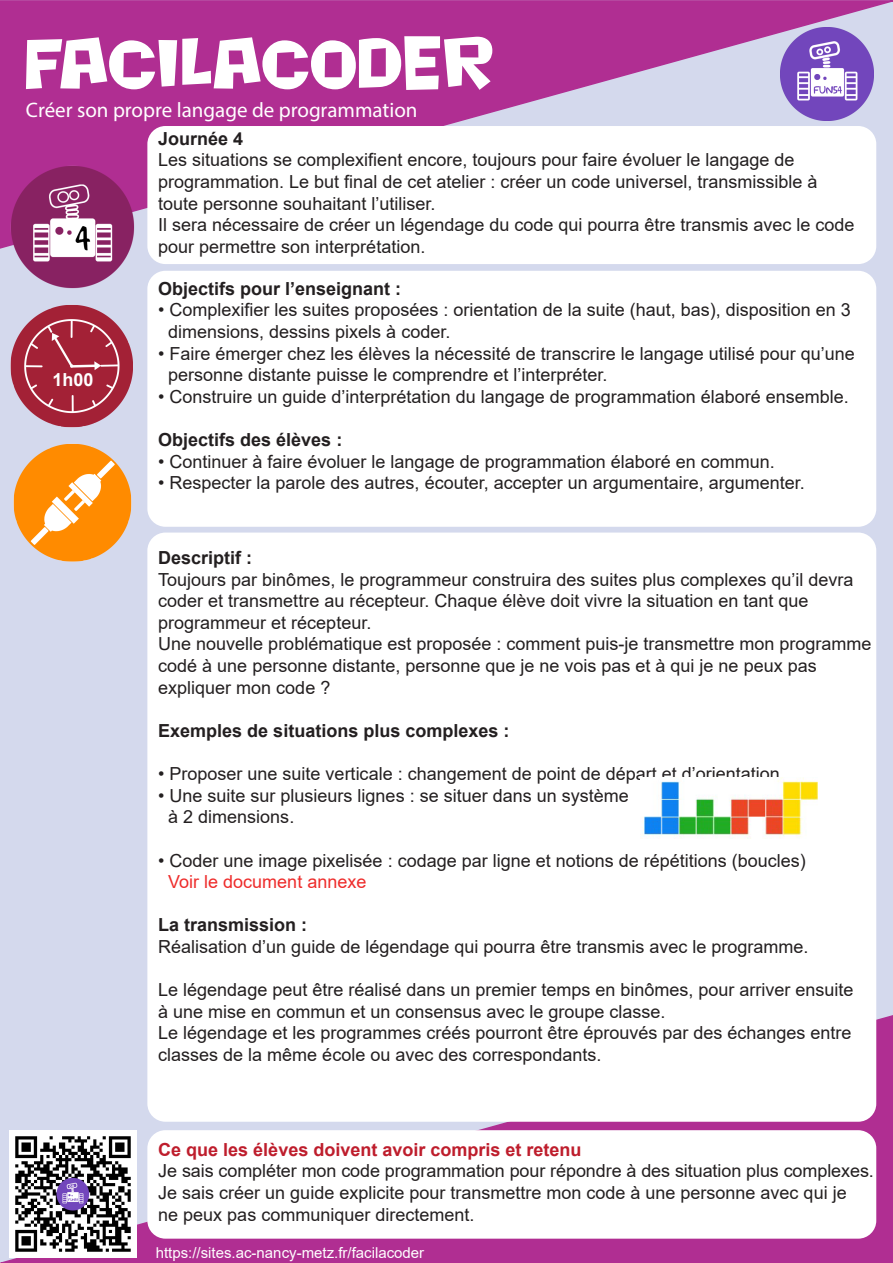
<style>
.page{position:relative;width:893px;height:1263px;background:#fff}
.page>*{position:absolute;margin:0;border:0;box-sizing:border-box;transform-origin:0 0}
.t1{font:69px "Nightclub BTN";color:#fff}
.t2{font:21px "Myriad Pro";color:#fff}
.t3{font:18px/21.6px "Arial";color:#231f20}
.t4{font:700 18px "Arial";color:#231f20}
.t5{font:700 18px "Arial";color:#be1d2c}
.t6{font:18px "Arial";color:#ee2c2b}
.t7{font:700 18px "Arial";color:#fff}
.t8{font:15px "Arial";color:#fff}
</style>
<div class="page">
<div style="left:0;top:250px;width:893px;height:764px;background:#d4d9ed"></div>
<svg style="left:0;top:1014px;width:893px;height:249px;background:#c07aba"></svg>
<svg style="left:0;top:0;width:893px;height:250px;background:#b64ea3"></svg>
<img style="left:9px;top:1130px;width:128px;height:128px">
<img style="left:9px;top:441px;width:127px;height:123px">
<img style="left:9px;top:302px;width:127px;height:127px">
<img style="left:9px;top:163px;width:127px;height:128px">
<div style="left:147px;top:1130px;width:729px;height:109px;background:#fff;border-radius:18px"></div>
<div style="left:147px;top:533px;width:729px;height:589px;background:#fff;border-radius:18px"></div>
<div style="left:147px;top:271px;width:729px;height:256px;background:#fff;border-radius:18px"></div>
<div style="left:147px;top:126px;width:729px;height:138px;background:#fff;border-radius:18px"></div>
<img style="left:778px;top:24px;width:98px;height:98px">
<img style="left:641px;top:777px;width:177px;height:62px">
<h1 class="t1" style="left:24px;top:14px;width:471px">FACILACODER</h1>
<p class="t2" style="left:26px;top:97px;width:393px">Créer son propre langage de programmation</p>
<p class="t7" style="left:52px;top:366px;width:43px">1h00</p>
<p class="t4" style="left:158px;top:126px;width:87px">Journée 4</p>
<p class="t3" style="left:158px;top:149px;width:698px">Les situations se complexifient encore, toujours pour faire évoluer le langage de programmation. Le but final de cet atelier : créer un code universel, transmissible à toute personne souhaitant l’utiliser.<br>Il sera nécessaire de créer un légendage du code qui pourra être transmis avec le code pour permettre son interprétation.</p>
<p class="t4" style="left:158px;top:276px;width:245px">Objectifs pour l’enseignant :</p>
<p class="t3" style="left:168px;top:299px;width:684px;text-indent:-10px">• Complexifier les suites proposées : orientation de la suite (haut, bas), disposition en 3 dimensions, dessins pixels à coder.</p>
<p class="t3" style="left:168px;top:342px;width:688px;text-indent:-10px">• Faire émerger chez les élèves la nécessité de transcrire le langage utilisé pour qu’une personne distante puisse le comprendre et l’interpréter.</p>
<p class="t3" style="left:158px;top:386px;width:692px">• Construire un guide d’interprétation du langage de programmation élaboré ensemble.</p>
<p class="t4" style="left:158px;top:427px;width:186px">Objectifs des élèves :</p>
<p class="t3" style="left:158px;top:450px;width:618px">• Continuer à faire évoluer le langage de programmation élaboré en commun.</p>
<p class="t3" style="left:158px;top:472px;width:648px">• Respecter la parole des autres, écouter, accepter un argumentaire, argumenter.</p>
<p class="t4" style="left:158px;top:545px;width:96px">Descriptif :</p>
<p class="t3" style="left:158px;top:568px;width:715px">Toujours par binômes, le programmeur construira des suites plus complexes qu’il devra coder et transmettre au récepteur. Chaque élève doit vivre la situation en tant que programmeur et récepteur.<br>Une nouvelle problématique est proposée : comment puis-je transmettre mon programme codé à une personne distante, personne que je ne vois pas et à qui je ne peux pas expliquer mon code ?</p>
<p class="t4" style="left:158px;top:718px;width:353px">Exemples de situations plus complexes :</p>
<p class="t3" style="left:158px;top:763px;width:628px">• Proposer une suite verticale : changement de point de départ et d’orientation.</p>
<p class="t3" style="left:168px;top:784px;width:462px;text-indent:-10px">• Une suite sur plusieurs lignes : se situer dans un système à 2 dimensions.</p>
<p class="t3" style="left:158px;top:849px;width:649px">• Coder une image pixelisée : codage par ligne et notions de répétitions (boucles)</p>
<p class="t6" style="left:168px;top:869px;width:200px">Voir le document annexe</p>
<p class="t4" style="left:158px;top:912px;width:151px">La transmission :</p>
<p class="t3" style="left:158px;top:936px;width:652px">Réalisation d’un guide de légendage qui pourra être transmis avec le programme.</p>
<p class="t3" style="left:158px;top:979px;width:697px">Le légendage peut être réalisé dans un premier temps en binômes, pour arriver ensuite à une mise en commun et un consensus avec le groupe classe.<br>Le légendage et les programmes créés pourront être éprouvés par des échanges entre classes de la même école ou avec des correspondants.</p>
<p class="t5" style="left:158px;top:1137px;width:425px">Ce que les élèves doivent avoir compris et retenu</p>
<p class="t3" style="left:158px;top:1160px;width:717px">Je sais compléter mon code programmation pour répondre à des situation plus complexes.<br>Je sais créer un guide explicite pour transmettre mon code à une personne avec qui je<br>ne peux pas communiquer directement.</p>
<p class="t8" style="left:156px;top:1243px;width:270px">https://sites.ac-nancy-metz.fr/facilacoder</p>
</div>
